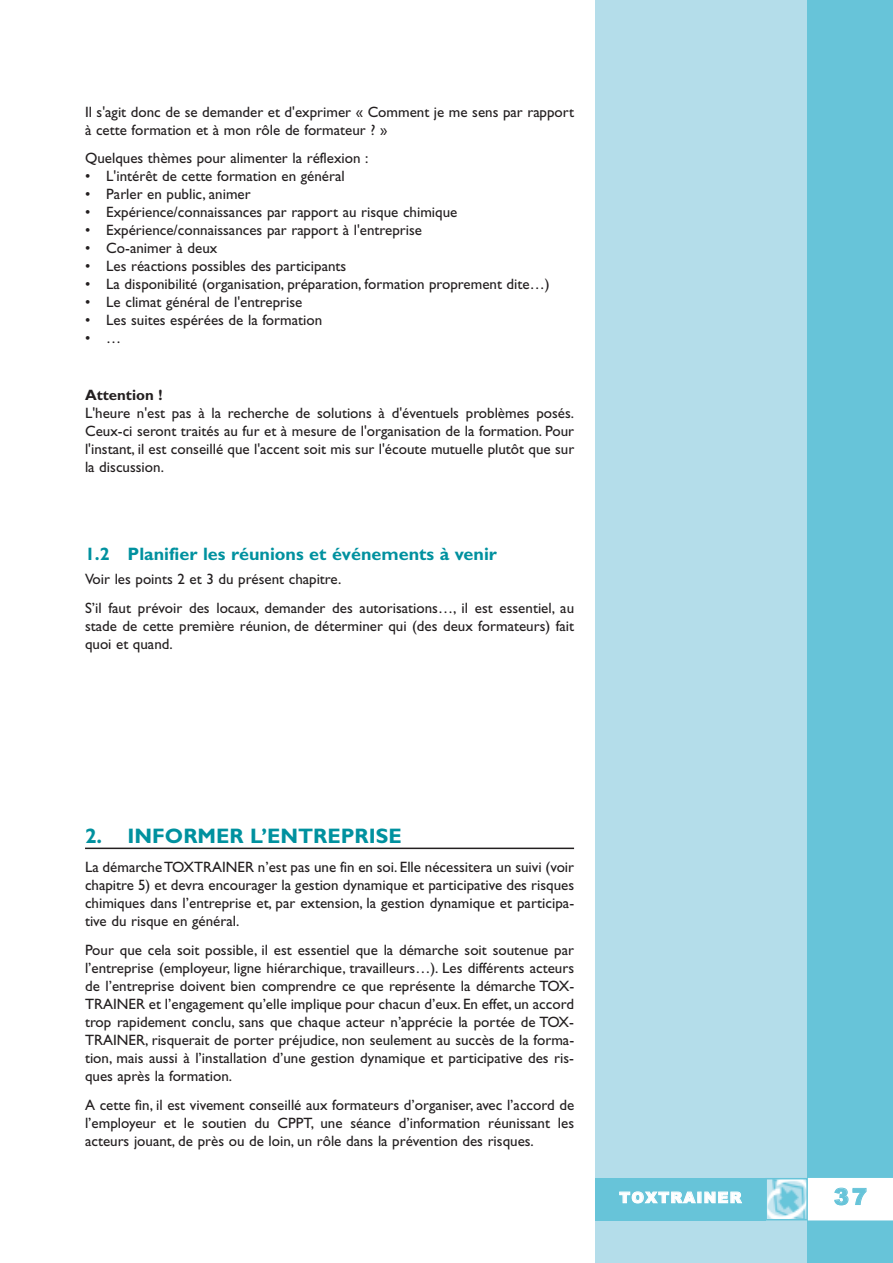
<style>
.page{position:relative;width:893px;height:1263px;background:#fff}
.page>*{position:absolute;margin:0;border:0;box-sizing:border-box;transform-origin:0 0}
.t1{font:900 22.5px "Arial";color:#67c4d9}
.t2{font:700 21px "Gill Sans";color:#00919f}
.t3{font:700 18px "Gill Sans";color:#00919f}
.t4{font:15px/18px "Gill Sans";color:#231f20;text-align:justify}
.t5{font:900 15px "Arial";letter-spacing:.09em;color:#fff}
.t6{font:700 15px "Gill Sans";color:#231f20}
</style>
<div class="page">
<div style="left:595px;top:0;width:298px;height:1263px;background:#b4ddea"></div>
<div style="left:808px;top:0;width:85px;height:1263px;background:#67c4d9"></div>
<img style="left:768px;top:1181px;width:37px;height:36px">
<div style="left:765px;top:1178px;width:43px;height:42px;border:2px solid #67c4d9"></div>
<div style="left:595px;top:1178px;width:170px;height:42px;background:#67c4d9"></div>
<div style="left:809px;top:1179px;width:83px;height:41px;background:#fff"></div>
<div style="left:808px;top:1178px;width:85px;height:42px;border:2px solid #fff"></div>
<hr style="left:85px;top:847px;width:489px;height:2px;background:#231f20">
<p class="t4" style="left:85px;top:104px;width:491px">Il s'agit donc de se demander et d'exprimer « Comment je me sens par rapport à cette formation et à mon rôle de formateur ? »</p>
<p class="t4" style="left:85px;top:151px;width:285px">Quelques thèmes pour alimenter la réflexion :</p>
<p class="t4" style="left:85px;top:169px;width:261px">• L'intérêt de cette formation en général</p>
<p class="t4" style="left:85px;top:187px;width:167px">• Parler en public, animer</p>
<p class="t4" style="left:85px;top:205px;width:374px">• Expérience/connaissances par rapport au risque chimique</p>
<p class="t4" style="left:85px;top:223px;width:338px">• Expérience/connaissances par rapport à l'entreprise</p>
<p class="t4" style="left:85px;top:241px;width:134px">• Co-animer à deux</p>
<p class="t4" style="left:85px;top:259px;width:263px">• Les réactions possibles des participants</p>
<p class="t4" style="left:85px;top:277px;width:466px">• La disponibilité (organisation, préparation, formation proprement dite…)</p>
<p class="t4" style="left:85px;top:295px;width:219px">• Le climat général de l'entreprise</p>
<p class="t4" style="left:85px;top:313px;width:239px">• Les suites espérées de la formation</p>
<p class="t4" style="left:85px;top:331px;width:38px">• …</p>
<p class="t6" style="left:85px;top:390px;width:79px">Attention !</p>
<p class="t4" style="left:85px;top:406px;width:491px">L'heure n'est pas à la recherche de solutions à d'éventuels problèmes posés.<br>Ceux-ci seront traités au fur et à mesure de l'organisation de la formation. Pour l'instant, il est conseillé que l'accent soit mis sur l'écoute mutuelle plutôt que sur la discussion.</p>
<p class="t3" style="left:85px;top:547px;width:413px">1.2 Planifier les réunions et événements à venir</p>
<p class="t4" style="left:85px;top:566px;width:491px;line-height:28.7px">Voir les points 2 et 3 du présent chapitre.<br>S’il faut prévoir des locaux, demander des autorisations…, il est essentiel, au</p>
<p class="t4" style="left:85px;top:618px;width:491px">stade de cette première réunion, de déterminer qui (des deux formateurs) fait quoi et quand.</p>
<h2 class="t2" style="left:85px;top:828px;width:318px">2. INFORMER L’ENTREPRISE</h2>
<p class="t4" style="left:85px;top:860px;width:491px">La démarche TOXTRAINER n’est pas une fin en soi. Elle nécessitera un suivi (voir chapitre 5) et devra encourager la gestion dynamique et participative des risques chimiques dans l’entreprise et, par extension, la gestion dynamique et participa&shy;tive du risque en général.</p>
<p class="t4" style="left:85px;top:942px;width:491px">Pour que cela soit possible, il est essentiel que la démarche soit soutenue par l’entreprise (employeur, ligne hiérarchique, travailleurs…). Les différents acteurs de l’entreprise doivent bien comprendre ce que représente la démarche TOX-TRAINER et l’engagement qu’elle implique pour chacun d’eux. En effet, un accord trop rapidement conclu, sans que chaque acteur n’apprécie la portée de TOX-TRAINER, risquerait de porter préjudice, non seulement au succès de la forma&shy;tion, mais aussi à l’installation d’une gestion dynamique et participative des ris&shy;ques après la formation.</p>
<p class="t4" style="left:85px;top:1097px;width:491px">A cette fin, il est vivement conseillé aux formateurs d’organiser, avec l’accord de l’employeur et le soutien du CPPT, une séance d’information réunissant les acteurs jouant, de près ou de loin, un rôle dans la prévention des risques.</p>
<p class="t5" style="left:619px;top:1189px;width:124px">TOXTRAINER</p>
<h1 class="t1" style="left:834px;top:1183px;width:35px">37</h1>
</div>
